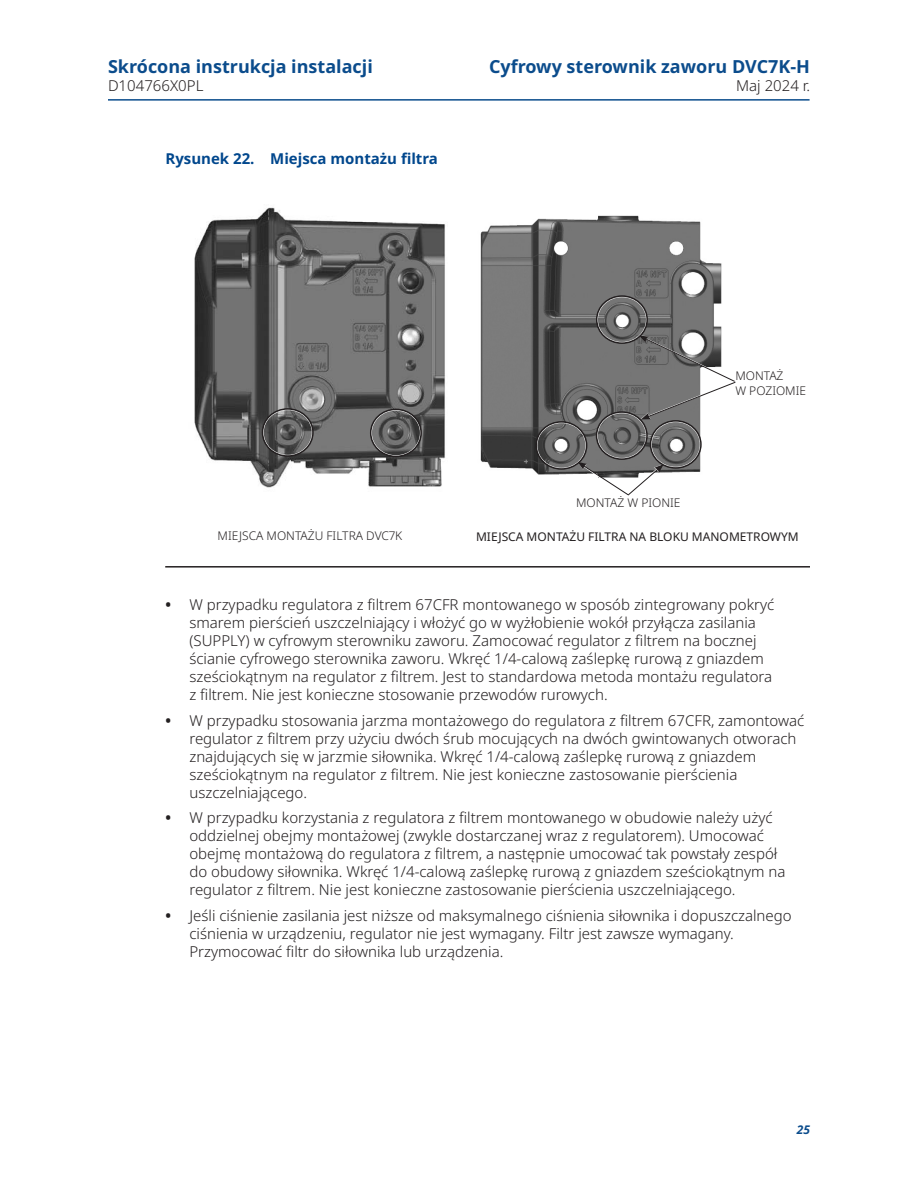
<style>
.page{position:relative;width:918px;height:1188px;background:#fff}
.page>*{position:absolute;margin:0;border:0;box-sizing:border-box;transform-origin:0 0}
._07_MP_Manual_document_type_right_aligned{font:700 18px "Noto Sans";color:#0b4c8c}
._07_MP_Date_right_aligned{font:300 15px/18px "Noto Sans";color:#231f20}
.t1{font:700 15px "Noto Sans";color:#01478d}
._03_Figure_call_outs{font:300 12px/14.4px "Noto Sans";color:#231f20}
._03_Figure_call_outs-2{font:12px "Noto Sans";color:#231f20}
.t2{font:italic 700 12px "Noto Sans";color:#0b4c8c}
.s1{font-weight:700}
</style>
<div class="page">
<hr style="left:108px;top:99px;width:702px;height:2px;background:#0b4c8c">
<img style="left:480px;top:215px;width:242px;height:260px">
<hr style="left:165px;top:566px;width:645px;height:2px;background:#231f20">
<img style="left:194px;top:207px;width:251px;height:281px">
<svg style="left:577px;top:462px;width:87px;height:34px"></svg>
<svg style="left:639px;top:335px;width:97px;height:84px"></svg>
<div style="left:370px;top:409px;width:52px;height:48px;border:2px solid #231f20;border-radius:50%"></div>
<div style="left:263px;top:410px;width:49px;height:45px;border:1px solid #fff;border-radius:50%"></div>
<div style="left:262px;top:408px;width:52px;height:49px;border:2px solid #231f20;border-radius:50%"></div>
<div style="left:596px;top:411px;width:52px;height:49px;border:2px solid #231f20;border-radius:50%"></div>
<div style="left:650px;top:420px;width:52px;height:49px;border:2px solid #231f20;border-radius:50%"></div>
<div style="left:535px;top:421px;width:52px;height:49px;border:2px solid #231f20;border-radius:50%"></div>
<div style="left:596px;top:295px;width:52px;height:49px;border:2px solid #231f20;border-radius:50%"></div>
<p class="_07_MP_Manual_document_type_right_aligned" style="left:108px;top:56px;width:266px">Skrócona instrukcja instalacji</p>
<p class="_07_MP_Date_right_aligned" style="left:108px;top:77px;width:97px">D104766X0PL</p>
<p class="t1" style="left:165px;top:150px;width:274px">Rysunek 22. Miejsca montażu filtra</p>
<p class="_07_MP_Manual_document_type_right_aligned" style="left:489px;top:56px;width:322px">Cyfrowy sterownik zaworu DVC7K-H</p>
<p class="_07_MP_Date_right_aligned" style="left:736px;top:77px;width:75px">Maj 2024 r.</p>
<p class="_03_Figure_call_outs" style="left:576px;top:495px;width:106px">MONTAŻ W PIONIE</p>
<p class="_03_Figure_call_outs" style="left:735px;top:369px;width:72px">MONTAŻ<br>W POZIOMIE</p>
<p class="_03_Figure_call_outs" style="left:218px;top:528px;width:186px">MIEJSCA MONTAŻU FILTRA DVC7K</p>
<p class="_03_Figure_call_outs-2" style="left:476px;top:529px;width:324px">MIEJSCA MONTAŻU FILTRA NA BLOKU MANOMETROWYM</p>
<p class="_07_MP_Date_right_aligned" style="left:189px;top:596px;width:586px;text-indent:-24px"><span class="s1">•</span> W przypadku regulatora z filtrem 67CFR montowanego w sposób zintegrowany pokryć smarem pierścień uszczelniający i włożyć go w wyżłobienie wokół przyłącza zasilania (SUPPLY) w cyfrowym sterowniku zaworu. Zamocować regulator z filtrem na bocznej ścianie cyfrowego sterownika zaworu. Wkręć 1/4-calową zaślepkę rurową z gniazdem sześciokątnym na regulator z filtrem. Jest to standardowa metoda montażu regulatora z filtrem. Nie jest konieczne stosowanie przewodów rurowych.</p>
<p class="_07_MP_Date_right_aligned" style="left:189px;top:712px;width:616px;text-indent:-24px"><span class="s1">•</span> W przypadku stosowania jarzma montażowego do regulatora z filtrem 67CFR, zamontować regulator z filtrem przy użyciu dwóch śrub mocujących na dwóch gwintowanych otworach znajdujących się w jarzmie siłownika. Wkręć 1/4-calową zaślepkę rurową z gniazdem sześciokątnym na regulator z filtrem. Nie jest konieczne zastosowanie pierścienia uszczelniającego.</p>
<p class="_07_MP_Date_right_aligned" style="left:189px;top:809px;width:598px;text-indent:-24px"><span class="s1">•</span> W przypadku korzystania z regulatora z filtrem montowanego w obudowie należy użyć oddzielnej obejmy montażowej (zwykle dostarczanej wraz z regulatorem). Umocować obejmę montażową do regulatora z filtrem, a następnie umocować tak powstały zespół do obudowy siłownika. Wkręć 1/4-calową zaślepkę rurową z gniazdem sześciokątnym na regulator z filtrem. Nie jest konieczne zastosowanie pierścienia uszczelniającego.</p>
<p class="_07_MP_Date_right_aligned" style="left:189px;top:907px;width:604px;text-indent:-24px"><span class="s1">•</span> Jeśli ciśnienie zasilania jest niższe od maksymalnego ciśnienia siłownika i dopuszczalnego ciśnienia w urządzeniu, regulator nie jest wymagany. Filtr jest zawsze wymagany.<br>Przymocować filtr do siłownika lub urządzenia.</p>
<p class="t2" style="left:797px;top:1121px;width:15px">25</p>
</div>
